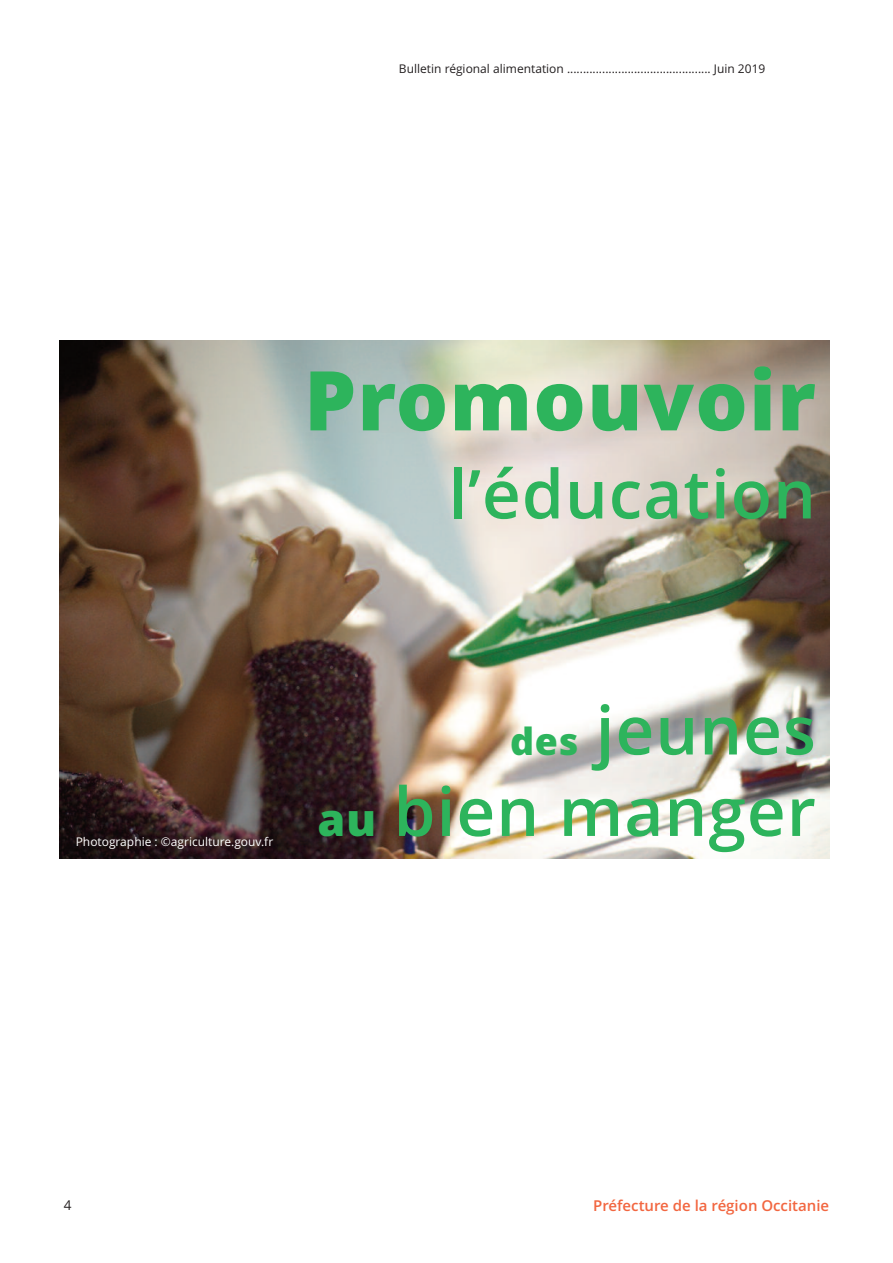
<style>
.page{position:relative;width:893px;height:1263px;background:#fff}
.page>*{position:absolute;margin:0;border:0;box-sizing:border-box;transform-origin:0 0}
.t1{font:800 82.5px "Open Sans";letter-spacing:.015em;color:#2db45c}
.t2{font:600 67.5px "Open Sans";letter-spacing:.015em;color:#2db45c}
.t3{font:600 15px "Open Sans";color:#f26640}
.t4{font:13.5px "Open Sans";color:#231f20}
.t5{font:12px "Open Sans";color:#231f20}
.t6{font:12px "Open Sans";color:#fff}
.s1{font-weight:800;font-size:37.5px}
.s2{font-weight:800;font-size:45px}
</style>
<div class="page">
<img style="left:59px;top:340px;width:770px;height:519px">
<p class="t5" style="left:399px;top:62px;width:368px">Bulletin régional alimentation ............................................. Juin 2019</p>
<h1 class="t1" style="left:304px;top:354px;width:513px">Promouvoir</h1>
<h2 class="t2" style="left:448px;top:456px;width:369px">l’éducation</h2>
<p class="t6" style="left:76px;top:835px;width:199px">Photographie : ©agriculture.gouv.fr</p>
<h2 class="t2" style="left:510px;top:692px;width:307px"><span class="s1">des</span> jeunes</h2>
<h2 class="t2" style="left:317px;top:773px;width:500px"><span class="s2">au</span> bien manger</h2>
<p class="t4" style="left:64px;top:1197px;width:9px">4</p>
<p class="t3" style="left:593px;top:1197px;width:238px">Préfecture de la région Occitanie</p>
</div>
